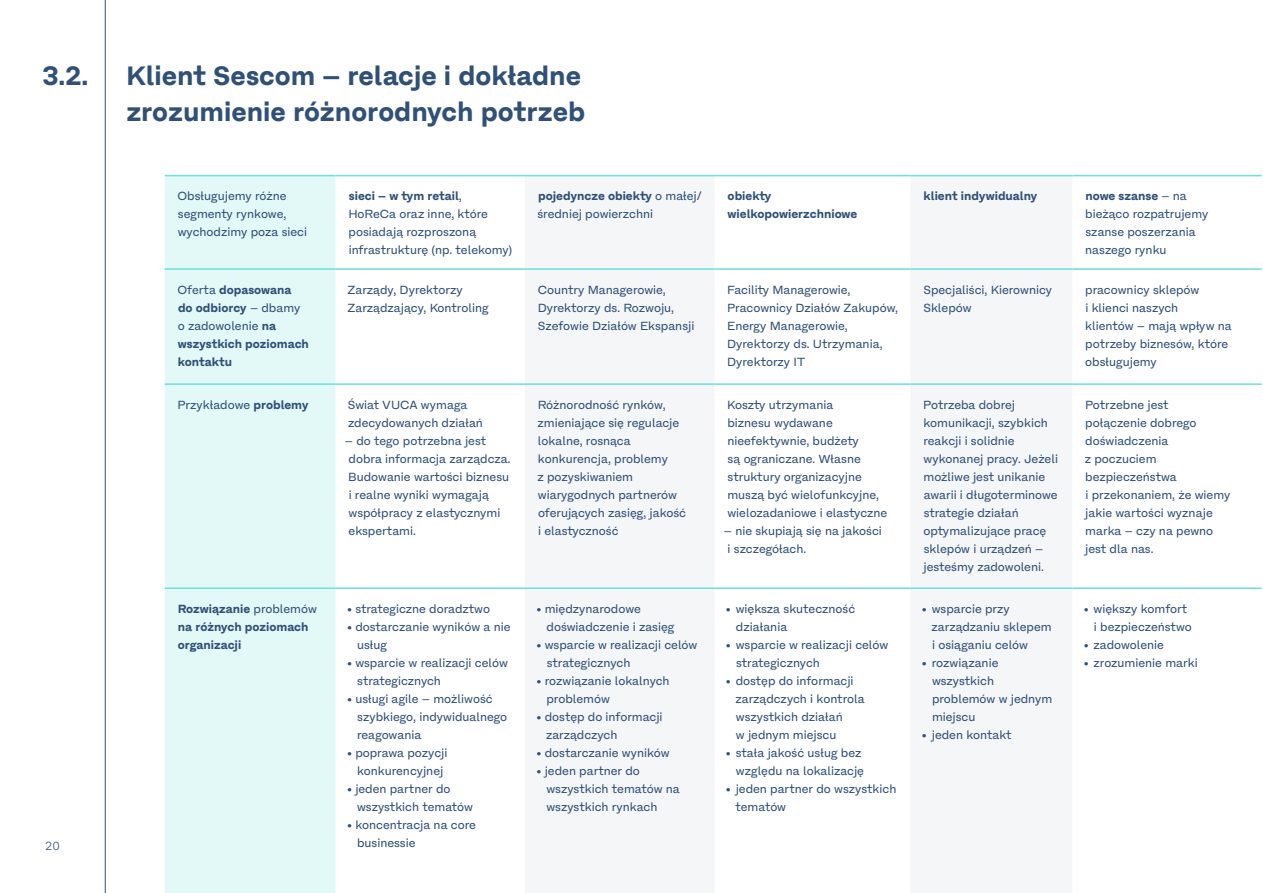
<style>
.page{position:relative;width:1263px;height:893px;background:#fff}
.page>*{position:absolute;margin:0;border:0;box-sizing:border-box;transform-origin:0 0}
.t1{font:700 27px/36px "Fracktif";color:#305078}
.tekst_8_12{font:12px/18px "Fracktif";color:#305078}
.tekst_8_12-2{font:700 12px/18px "Fracktif";color:#305078}
.Paragraph_Style_1{font:12px/18px "Fracktif";color:#305078}
.paginacja{font:300 12px "Fracktif";color:#305078}
.s1{font-weight:700}
.s2{font-weight:400}
</style>
<div class="page">
<hr style="left:105px;top:0;width:1px;height:893px;background:#305078">
<div style="left:165px;top:176px;width:171px;height:717px;background:#e3f9f8"></div>
<hr style="left:525px;top:175px;width:189px;height:1px;background:#6cdedc">
<hr style="left:714px;top:175px;width:196px;height:1px;background:#6cdedc">
<hr style="left:910px;top:175px;width:162px;height:1px;background:#6cdedc">
<hr style="left:1072px;top:175px;width:190px;height:1px;background:#6cdedc">
<hr style="left:525px;top:268px;width:189px;height:2px;background:#6cdedc">
<hr style="left:714px;top:268px;width:196px;height:2px;background:#6cdedc">
<hr style="left:910px;top:268px;width:162px;height:2px;background:#6cdedc">
<hr style="left:1072px;top:268px;width:190px;height:2px;background:#6cdedc">
<hr style="left:336px;top:383px;width:189px;height:2px;background:#6cdedc">
<hr style="left:525px;top:383px;width:189px;height:2px;background:#6cdedc">
<hr style="left:714px;top:383px;width:196px;height:2px;background:#6cdedc">
<hr style="left:910px;top:383px;width:162px;height:2px;background:#6cdedc">
<hr style="left:1072px;top:383px;width:190px;height:2px;background:#6cdedc">
<hr style="left:525px;top:587px;width:189px;height:2px;background:#6cdedc">
<hr style="left:714px;top:587px;width:196px;height:2px;background:#6cdedc">
<hr style="left:910px;top:587px;width:162px;height:2px;background:#6cdedc">
<hr style="left:1072px;top:587px;width:190px;height:2px;background:#6cdedc">
<hr style="left:336px;top:175px;width:189px;height:1px;background:#6cdedc">
<hr style="left:336px;top:268px;width:189px;height:2px;background:#6cdedc">
<hr style="left:336px;top:587px;width:189px;height:2px;background:#6cdedc">
<hr style="left:165px;top:175px;width:171px;height:1px;background:#6cdedc">
<hr style="left:165px;top:268px;width:171px;height:2px;background:#6cdedc">
<hr style="left:165px;top:383px;width:171px;height:2px;background:#6cdedc">
<hr style="left:165px;top:587px;width:171px;height:2px;background:#6cdedc">
<p class="t1" style="left:42px;top:58px;width:47px">3.2.</p>
<p class="paginacja" style="left:45px;top:839px;width:16px">20</p>
<p class="t1" style="left:126px;top:58px;width:460px">Klient Sescom – relacje i dokładne zrozumienie różnorodnych potrzeb</p>
<p class="Paragraph_Style_1" style="left:178px;top:187px;width:131px">Obsługujemy różne segmenty rynkowe, wychodzimy poza sieci</p>
<p class="tekst_8_12" style="left:348px;top:187px;width:165px"><span class="s1">sieci – w tym retail</span>,<br>HoReCa oraz inne, które posiadają rozproszoną infrastrukturę (np. telekomy)</p>
<p class="tekst_8_12" style="left:537px;top:187px;width:166px"><span class="s1">pojedyncze obiekty</span> o małej/ średniej powierzchni</p>
<p class="tekst_8_12-2" style="left:728px;top:187px;width:131px">obiekty wielkopowierzchniowe</p>
<p class="tekst_8_12-2" style="left:924px;top:187px;width:115px">klient indywidualny</p>
<p class="tekst_8_12" style="left:1085px;top:187px;width:125px"><span class="s1">nowe szanse</span> – na bieżąco rozpatrujemy szanse poszerzania naszego rynku</p>
<p class="tekst_8_12-2" style="left:178px;top:281px;width:133px"><span class="s2">Oferta</span> dopasowana do odbiorcy <span class="s2">– dbamy o zadowolenie</span> na wszystkich poziomach kontaktu</p>
<p class="tekst_8_12" style="left:348px;top:281px;width:143px">Zarządy, Dyrektorzy<br>Zarządzający, Kontroling</p>
<p class="tekst_8_12" style="left:538px;top:281px;width:158px">Country Managerowie,<br>Dyrektorzy ds. Rozwoju,<br>Szefowie Działów Ekspansji</p>
<p class="tekst_8_12" style="left:727px;top:281px;width:172px">Facility Managerowie,<br>Pracownicy Działów Zakupów,<br>Energy Managerowie,<br>Dyrektorzy ds. Utrzymania,<br>Dyrektorzy IT</p>
<p class="tekst_8_12" style="left:923px;top:281px;width:130px">Specjaliści, Kierownicy<br>Sklepów</p>
<p class="tekst_8_12" style="left:1085px;top:281px;width:148px">pracownicy sklepów<br>i klienci naszych<br>klientów – mają wpływ na potrzeby biznesów, które obsługujemy</p>
<p class="tekst_8_12" style="left:177px;top:396px;width:133px">Przykładowe <span class="s1">problemy</span></p>
<p class="tekst_8_12" style="left:348px;top:396px;width:137px">Świat VUCA wymaga zdecydowanych działań</p>
<p class="tekst_8_12" style="left:345px;top:432px;width:167px">– do tego potrzebna jest dobra informacja zarządcza.<br>Budowanie wartości biznesu i realne wyniki wymagają współpracy z elastycznymi ekspertami.</p>
<p class="tekst_8_12" style="left:923px;top:396px;width:136px">Potrzeba dobrej komunikacji, szybkich reakcji i solidnie wykonanej pracy. Jeżeli możliwe jest unikanie awarii i długoterminowe strategie działań optymalizujące pracę sklepów i urządzeń – jesteśmy zadowoleni.</p>
<p class="tekst_8_12" style="left:1085px;top:396px;width:147px">Potrzebne jest połączenie dobrego doświadczenia<br>z poczuciem bezpieczeństwa<br>i przekonaniem, że wiemy jakie wartości wyznaje marka – czy na pewno jest dla nas.</p>
<p class="tekst_8_12" style="left:537px;top:396px;width:150px">Różnorodność rynków, zmieniające się regulacje lokalne, rosnąca konkurencja, problemy<br>z pozyskiwaniem wiarygodnych partnerów oferujących zasięg, jakość i elastyczność</p>
<p class="tekst_8_12" style="left:727px;top:396px;width:162px">Koszty utrzymania<br>biznesu wydawane nieefektywnie, budżety<br>są ograniczane. Własne struktury organizacyjne muszą być wielofunkcyjne, wielozadaniowe i elastyczne</p>
<p class="tekst_8_12" style="left:728px;top:522px;width:156px;text-indent:-4px">– nie skupiają się na jakości i szczegółach.</p>
<p class="tekst_8_12-2" style="left:178px;top:600px;width:141px">Rozwiązanie <span class="s2">problemów </span>na różnych poziomach organizacji</p>
<p class="tekst_8_12" style="left:347px;top:600px;width:144px">• strategiczne doradztwo</p>
<p class="tekst_8_12" style="left:357px;top:618px;width:155px;text-indent:-10px">• dostarczanie wyników a nie usług</p>
<p class="tekst_8_12" style="left:357px;top:654px;width:152px;text-indent:-10px">• wsparcie w realizacji celów strategicznych</p>
<p class="tekst_8_12" style="left:357px;top:690px;width:152px;text-indent:-10px">• usługi agile – możliwość szybkiego, indywidualnego reagowania</p>
<p class="tekst_8_12" style="left:347px;top:744px;width:102px;text-align:center">• poprawa pozycji konkurencyjnej</p>
<p class="tekst_8_12" style="left:357px;top:780px;width:117px;text-indent:-10px">• jeden partner do wszystkich tematów</p>
<p class="tekst_8_12" style="left:357px;top:816px;width:120px;text-indent:-10px">• koncentracja na core businessie</p>
<p class="tekst_8_12" style="left:546px;top:600px;width:129px;text-indent:-10px">• międzynarodowe doświadczenie i zasięg</p>
<p class="tekst_8_12" style="left:547px;top:636px;width:152px;text-indent:-10px">• wsparcie w realizacji celów strategicznych</p>
<p class="tekst_8_12" style="left:546px;top:672px;width:125px;text-indent:-10px">• rozwiązanie lokalnych problemów</p>
<p class="tekst_8_12" style="left:546px;top:708px;width:118px;text-indent:-10px">• dostęp do informacji zarządczych</p>
<p class="tekst_8_12" style="left:536px;top:744px;width:135px">• dostarczanie wyników</p>
<p class="tekst_8_12" style="left:546px;top:762px;width:135px;text-indent:-10px">• jeden partner do wszystkich tematów na wszystkich rynkach</p>
<p class="tekst_8_12" style="left:736px;top:600px;width:121px;text-indent:-10px">• większa skuteczność działania</p>
<p class="tekst_8_12" style="left:736px;top:636px;width:154px;text-indent:-10px">• wsparcie w realizacji celów strategicznych</p>
<p class="tekst_8_12" style="left:735px;top:672px;width:131px;text-indent:-10px">• dostęp do informacji zarządczych i kontrola wszystkich działań<br>w jednym miejscu</p>
<p class="tekst_8_12" style="left:726px;top:744px;width:140px;text-align:right">• stała jakość usług bez względu na lokalizację</p>
<p class="tekst_8_12" style="left:735px;top:780px;width:162px;text-indent:-10px">• jeden partner do wszystkich tematów</p>
<p class="tekst_8_12" style="left:931px;top:600px;width:122px;text-indent:-10px">• wsparcie przy zarządzaniu sklepem i osiąganiu celów</p>
<p class="tekst_8_12" style="left:932px;top:654px;width:122px;text-indent:-10px">• rozwiązanie wszystkich problemów w jednym miejscu</p>
<p class="tekst_8_12" style="left:922px;top:726px;width:91px">• jeden kontakt</p>
<p class="tekst_8_12" style="left:1094px;top:600px;width:99px;text-indent:-10px">• większy komfort i bezpieczeństwo</p>
<p class="tekst_8_12" style="left:1084px;top:636px;width:82px">• zadowolenie</p>
<p class="tekst_8_12" style="left:1084px;top:654px;width:115px">• zrozumienie marki</p>
</div>
